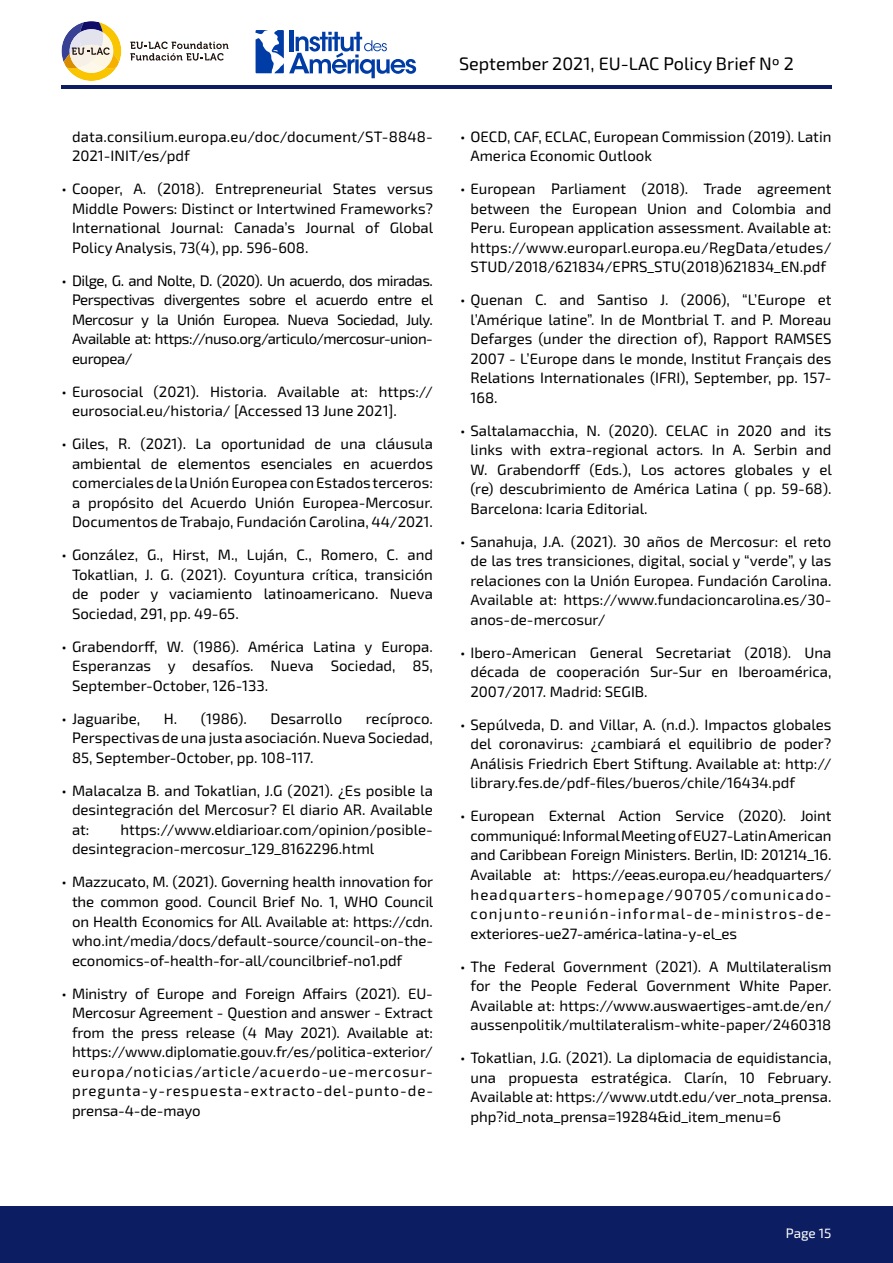
<style>
.page{position:relative;width:893px;height:1263px;background:#fff}
.page>*{position:absolute;margin:0;border:0;box-sizing:border-box;transform-origin:0 0}
.t1{font:18px "Exo 2";color:#000}
.t2{font:15px/19.5px "Exo 2";color:#000;text-align:justify}
.t3{font:13.5px "Exo 2";color:#fff}
</style>
<div class="page">
<svg style="left:130px;top:42px;width:99px;height:19px"></svg>
<svg style="left:62px;top:21px;width:59px;height:60px"></svg>
<hr style="left:62px;top:86px;width:769px;height:3px;background:#0c1d62">
<div style="left:0;top:1206px;width:893px;height:57px;background:#0c1d62"></div>
<svg style="left:256px;top:30px;width:160px;height:48px"></svg>
<p class="t2" style="left:72px;top:126px;width:362px">data.consilium.europa.eu/doc/document/ST-8848-<br>2021-INIT/es/pdf</p>
<p class="t2" style="left:72px;top:179px;width:363px;text-indent:-10px">• Cooper, A. (2018). Entrepreneurial States versus Middle Powers: Distinct or Intertwined Frameworks?<br>International Journal: Canada’s Journal of Global Policy Analysis, 73(4), pp. 596-608.</p>
<p class="t2" style="left:72px;top:270px;width:363px;text-indent:-10px">• Dilge, G. and Nolte, D. (2020). Un acuerdo, dos miradas.<br>Perspectivas divergentes sobre el acuerdo entre el Mercosur y la Unión Europea. Nueva Sociedad, July.<br>Available at: https://nuso.org/articulo/mercosur-union&shy;europea/</p>
<p class="t2" style="left:72px;top:381px;width:362px;text-indent:-10px">• Eurosocial (2021). Historia. Available at: https:// eurosocial.eu/historia/ [Accessed 13 June 2021].</p>
<p class="t2" style="left:72px;top:434px;width:362px;text-indent:-10px">• Giles, R. (2021). La oportunidad de una cláusula ambiental de elementos esenciales en acuerdos comerciales de la Unión Europea con Estados terceros: a propósito del Acuerdo Unión Europea-Mercosur.<br>Documentos de Trabajo, Fundación Carolina, 44/2021.</p>
<p class="t2" style="left:72px;top:545px;width:362px;text-indent:-10px">• González, G., Hirst, M., Luján, C., Romero, C. and Tokatlian, J. G. (2021). Coyuntura crítica, transición de poder y vaciamiento latinoamericano. Nueva Sociedad, 291, pp. 49-65.</p>
<p class="t2" style="left:72px;top:636px;width:362px;text-indent:-10px">• Grabendorff, W. (1986). América Latina y Europa.<br>Esperanzas y desafíos. Nueva Sociedad, 85, September-October, 126-133.</p>
<p class="t2" style="left:62px;top:708px;width:80px">• Jaguaribe,</p>
<p class="t2" style="left:164px;top:708px;width:85px">H. (1986).</p>
<p class="t2" style="left:271px;top:708px;width:73px">Desarrollo</p>
<p class="t2" style="left:72px;top:708px;width:362px;text-indent:294px">recíproco.<br>Perspectivas de una justa asociación. Nueva Sociedad, 85, September-October, pp. 108-117.</p>
<p class="t2" style="left:72px;top:780px;width:362px;text-indent:-10px">• Malacalza B. and Tokatlian, J.G (2021). ¿Es posible la desintegración del Mercosur? El diario AR. Available at:</p>
<p class="t2" style="left:72px;top:819px;width:362px;text-indent:48px">https://www.eldiarioar.com/opinion/posible&shy;desintegracion-mercosur_129_8162296.html</p>
<p class="t2" style="left:72px;top:872px;width:363px;text-indent:-10px">• Mazzucato, M. (2021). Governing health innovation for the common good. Council Brief No. 1, WHO Council on Health Economics for All. Available at: https://cdn. who.int/media/docs/default-source/council-on-the&shy;economics-of-health-for-all/councilbrief-no1.pdf</p>
<p class="t2" style="left:72px;top:983px;width:363px;text-indent:-10px">• Ministry of Europe and Foreign Affairs (2021). EU-Mercosur Agreement - Question and answer - Extract from the press release (4 May 2021). Available at: https://www.diplomatie.gouv.fr/es/politica-exterior/ europa/noticias/article/acuerdo-ue-mercosur&shy;pregunta-y-respuesta-extracto-del-punto-de&shy;prensa-4-de-mayo</p>
<p class="t1" style="left:459px;top:51px;width:336px">September 2021, EU-LAC Policy Brief Nº 2</p>
<p class="t2" style="left:470px;top:126px;width:362px;text-indent:-10px">• OECD, CAF, ECLAC, European Commission (2019). Latin<br>America Economic Outlook</p>
<p class="t2" style="left:470px;top:179px;width:362px;text-indent:-10px">• European Parliament (2018). Trade agreement between the European Union and Colombia and Peru. European application assessment. Available at: https://www.europarl.europa.eu/RegData/etudes/ STUD/2018/621834/EPRS_STU(2018)621834_EN.pdf</p>
<p class="t2" style="left:470px;top:290px;width:362px;text-indent:-10px">• Quenan C. and Santiso J. (2006), “L’Europe et l’Amérique latine”. In de Montbrial T. and P. Moreau Defarges (under the direction of), Rapport RAMSES 2007 - L’Europe dans le monde, Institut Français des Relations Internationales (IFRI), September, pp. 157- 168.</p>
<p class="t2" style="left:470px;top:420px;width:363px;text-indent:-10px">• Saltalamacchia, N. (2020). CELAC in 2020 and its links with extra-regional actors. In A. Serbin and W. Grabendorff (Eds.), Los actores globales y el (re) descubrimiento de América Latina ( pp. 59-68).<br>Barcelona: Icaria Editorial.</p>
<p class="t2" style="left:470px;top:531px;width:362px;text-indent:-10px">• Sanahuja, J.A. (2021). 30 años de Mercosur: el reto de las tres transiciones, digital, social y “verde”, y las relaciones con la Unión Europea. Fundación Carolina.<br>Available at: https://www.fundacioncarolina.es/30- anos-de-mercosur/</p>
<p class="t2" style="left:470px;top:642px;width:362px;text-indent:-10px">• Ibero-American General Secretariat (2018). Una década de cooperación Sur-Sur en Iberoamérica, 2007/2017. Madrid: SEGIB.</p>
<p class="t2" style="left:470px;top:714px;width:362px;text-indent:-10px">• Sepúlveda, D. and Villar, A. (n.d.). Impactos globales del coronavirus: ¿cambiará el equilibrio de poder?<br>Análisis Friedrich Ebert Stiftung. Available at: http:// library.fes.de/pdf-files/bueros/chile/16434.pdf</p>
<p class="t2" style="left:470px;top:806px;width:363px;text-indent:-10px">• European External Action Service (2020). Joint communiqué: Informal Meeting of EU27-Latin American and Caribbean Foreign Ministers. Berlin, ID: 201214_16.<br>Available at: https://eeas.europa.eu/headquarters/ headquarters-homepage/90705/comunicado&shy;conjunto-reunión-informal-de-ministros-de&shy;exteriores-ue27-américa-latina-y-el_es</p>
<p class="t2" style="left:470px;top:956px;width:362px;text-indent:-10px">• The Federal Government (2021). A Multilateralism for the People Federal Government White Paper.<br>Available at: https://www.auswaertiges-amt.de/en/ aussenpolitik/multilateralism-white-paper/2460318</p>
<p class="t2" style="left:470px;top:1047px;width:362px;text-indent:-10px">• Tokatlian, J.G. (2021). La diplomacia de equidistancia, una propuesta estratégica. Clarín, 10 February.<br>Available at: https://www.utdt.edu/ver_nota_prensa. php?id_nota_prensa=19284&amp;id_item_menu=6</p>
<p class="t3" style="left:786px;top:1223px;width:47px">Page 15</p>
</div>
